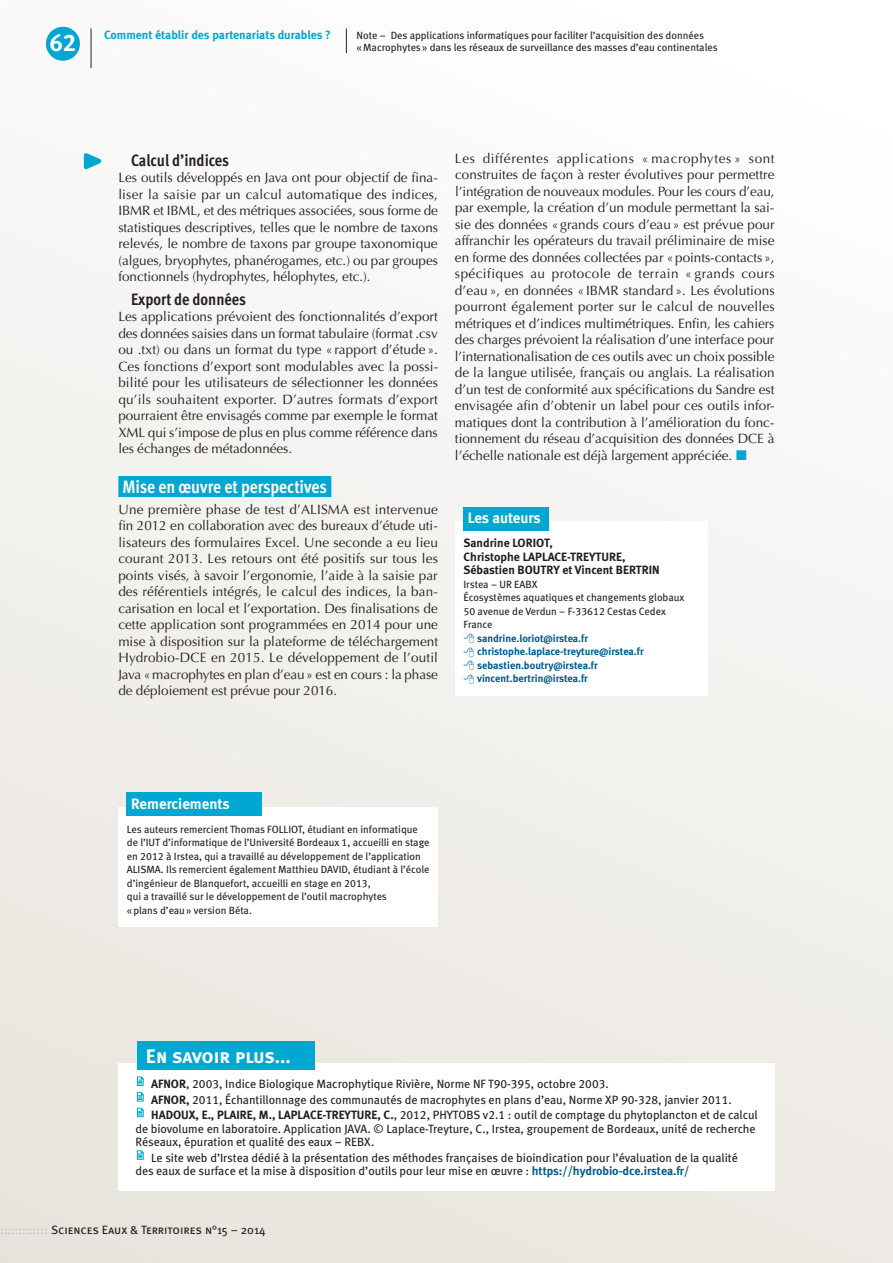
<style>
.page{position:relative;width:893px;height:1263px;background:#fff}
.page>*{position:absolute;margin:0;border:0;box-sizing:border-box;transform-origin:0 0}
.t1{font:24px "Meta Bold Caps Expert";color:#fff}
.t2{font:19.5px "Meta Bold LF Caps";letter-spacing:-.015em;color:#fff}
.t3{font:700 18px "Meta Cond OT";letter-spacing:-.01em;color:#fff}
.t4{font:700 16.5px "Meta Cond OT";color:#231f20}
.t5{font:15px "Meta Bold LF";color:#fff}
.t6{font:13.5px/16.5px "Optima";letter-spacing:-.005em;color:#231f20;text-align:justify}
.t7{font:12px/15.6px "Meta Book LF";color:#231f20}
.t8{font:12px/13.5px "Meta Bold LF";color:#231f20}
.t9{font:12px "Meta Book Caps";color:#231f20}
.t10{font:700 12px "Meta";color:#00a7d1}
.t11{font:10.5px/13.5px "Meta Book LF";color:#231f20}
.t12{font:10.5px/13.5px "Meta Bold LF";color:#005c8a}
.s1{font-family:"Meta Bold LF"}
.s2{font-family:"Meta Bold LF";color:#005c8a}
.s3{color:#bcbdc0}
</style>
<div class="page">
<div style="left:0;top:0;width:893px;height:1263px;background:linear-gradient(to bottom,#fdfdfc,#e9e6e0)"></div>
<svg style="left:80px;top:148px;width:30px;height:25px"></svg>
<div style="left:455px;top:522px;width:252px;height:174px;background:#fff"></div>
<div style="left:463px;top:507px;width:85px;height:24px;background:#00a7d1"></div>
<svg style="left:346px;top:28px;width:1px;height:25px"></svg>
<div style="left:118px;top:476px;width:213px;height:21px;background:#00a7d1"></div>
<div style="left:118px;top:1063px;width:657px;height:128px;background:#fff"></div>
<svg style="left:137px;top:1076px;width:7px;height:10px"></svg>
<svg style="left:137px;top:1092px;width:7px;height:9px"></svg>
<svg style="left:137px;top:1107px;width:7px;height:10px"></svg>
<svg style="left:137px;top:1150px;width:7px;height:10px"></svg>
<div style="left:137px;top:1041px;width:178px;height:29px;background:#00a7d1"></div>
<div style="left:118px;top:807px;width:320px;height:120px;background:#fff"></div>
<div style="left:127px;top:793px;width:135px;height:23px;background:#00a7d1"></div>
<div style="left:46px;top:27px;width:34px;height:34px;background:#00a7d1;border-radius:50%"></div>
<hr style="left:91px;top:28px;width:1px;height:40px;background:#231f20">
<svg style="left:737px;top:450px;width:9px;height:10px"></svg>
<h1 class="t1" style="left:49px;top:28px;width:28px">62</h1>
<p class="t10" style="left:104px;top:28px;width:228px">Comment établir des partenariats durables ?</p>
<p class="t11" style="left:357px;top:30px;width:362px;line-height:12px">Note – Des applications informatiques pour faciliter l’acquisition des données «Macrophytes» dans les réseaux de surveillance des masses d’eau continentales</p>
<p class="t4" style="left:131px;top:149px;width:100px">Calcul d’indices</p>
<p class="t6" style="left:118px;top:170px;width:321px">Les outils développés en Java ont pour objectif de fina&shy;liser la saisie par un calcul automatique des indices, IBMR et IBML, et des métriques associées, sous forme de statistiques descriptives, telles que le nombre de taxons relevés, le nombre de taxons par groupe taxonomique (algues, bryophytes, phanérogames, etc.) ou par groupes fonctionnels (hydrophytes, hélophytes, etc.).</p>
<p class="t4" style="left:131px;top:288px;width:117px">Export de données</p>
<p class="t6" style="left:118px;top:308px;width:321px">Les applications prévoient des fonctionnalités d’export des données saisies dans un format tabulaire (format .csv ou .txt) ou dans un format du type « rapport d’étude ».<br>Ces fonctions d’export sont modulables avec la possi&shy;bilité pour les utilisateurs de sélectionner les données qu’ils souhaitent exporter. D’autres formats d’export pourraient être envisagés comme par exemple le format XML qui s’impose de plus en plus comme référence dans les échanges de métadonnées.</p>
<h3 class="t3" style="left:123px;top:475px;width:206px">Mise en œuvre et perspectives</h3>
<p class="t6" style="left:118px;top:501px;width:321px">Une première phase de test d’ALISMA est intervenue fin 2012 en collaboration avec des bureaux d’étude uti&shy;lisateurs des formulaires Excel. Une seconde a eu lieu courant 2013. Les retours ont été positifs sur tous les points visés, à savoir l’ergonomie, l’aide à la saisie par des référentiels intégrés, le calcul des indices, la ban&shy;carisation en local et l’exportation. Des finalisations de cette application sont programmées en 2014 pour une mise à disposition sur la plateforme de téléchargement Hydrobio-DCE en 2015. Le développement de l’outil Java «macrophytes en plan d’eau» est en cours : la phase de déploiement est prévue pour 2016.</p>
<p class="t6" style="left:455px;top:150px;width:321px">Les différentes applications « macrophytes » sont construites de façon à rester évolutives pour permettre l’intégration de nouveaux modules. Pour les cours d’eau, par exemple, la création d’un module permettant la sai&shy;sie des données « grands cours d’eau» est prévue pour affranchir les opérateurs du travail préliminaire de mise en forme des données collectées par «points-contacts», spécifiques au protocole de terrain « grands cours d’eau », en données « IBMR standard ». Les évolutions pourront également porter sur le calcul de nouvelles métriques et d’indices multimétriques. Enfin, les cahiers des charges prévoient la réalisation d’une interface pour l’internationalisation de ces outils avec un choix possible de la langue utilisée, français ou anglais. La réalisation d’un test de conformité aux spécifications du Sandre est envisagée afin d’obtenir un label pour ces outils infor&shy;matiques dont la contribution à l’amélioration du fonc&shy;tionnement du réseau d’acquisition des données DCE à l’échelle nationale est déjà largement appréciée.</p>
<p class="t5" style="left:468px;top:509px;width:75px">Les auteurs</p>
<p class="t8" style="left:463px;top:536px;width:198px">Sandrine LORIOT,<br>Christophe LAPLACE-TREYTURE,<br>Sébastien BOUTRY et Vincent BERTRIN</p>
<p class="t11" style="left:463px;top:577px;width:222px">Irstea – UR EABX<br>Écosystèmes aquatiques et changements globaux<br>50 avenue de Verdun – F-33612 Cestas Cedex<br>France</p>
<p class="t12" style="left:477px;top:631px;width:168px">sandrine.loriot@irstea.fr christophe.laplace-treyture@irstea.fr sebastien.boutry@irstea.fr vincent.bertrin@irstea.fr</p>
<p class="t5" style="left:131px;top:794px;width:100px">Remerciements</p>
<p class="t11" style="left:127px;top:822px;width:304px">Les auteurs remercient Thomas FOLLIOT, étudiant en informatique de l’IUT d’informatique de l’Université Bordeaux 1, accueilli en stage en 2012 à Irstea, qui a travaillé au développement de l’application ALISMA. Ils remercient également Matthieu DAVID, étudiant à l’école d’ingénieur de Blanquefort, accueilli en stage en 2013,<br>qui a travaillé sur le développement de l’outil macrophytes<br>«plans d’eau» version Béta.</p>
<h2 class="t2" style="left:146px;top:1044px;width:146px">En savoir plus...</h2>
<p class="t7" style="left:151px;top:1076px;width:608px"><span class="s1">AFNOR</span>, 2003, Indice Biologique Macrophytique Rivière, Norme NF T90-395, octobre 2003.<br><span class="s1">AFNOR,</span> 2011, Échantillonnage des communautés de macrophytes en plans d’eau, Norme XP 90-328, janvier 2011.<br><span class="s1">HADOUX, E., PLAIRE, M., LAPLACE-TREYTURE, C.</span>, 2012, PHYTOBS v2.1 : outil de comptage du phytoplancton et de calcul</p>
<p class="t7" style="left:135px;top:1122px;width:622px;line-height:13.5px">de biovolume en laboratoire. Application JAVA. © Laplace-Treyture, C., Irstea, groupement de Bordeaux, unité de recherche<br>Réseaux, épuration et qualité des eaux – REBX.</p>
<p class="t7" style="left:135px;top:1151px;width:604px;line-height:13.5px;text-indent:16px">Le site web d’Irstea dédié à la présentation des méthodes françaises de bioindication pour l’évaluation de la qualité des eaux de surface et la mise à disposition d’outils pour leur mise en œuvre : <span class="s2">https://hydrobio-dce.irstea.fr/</span></p>
<p class="t9" style="left:0;top:1223px;width:267px"><span class="s3">:::::::::::::</span> Sciences Eaux &amp; Territoires n°15 – 2014</p>
</div>
